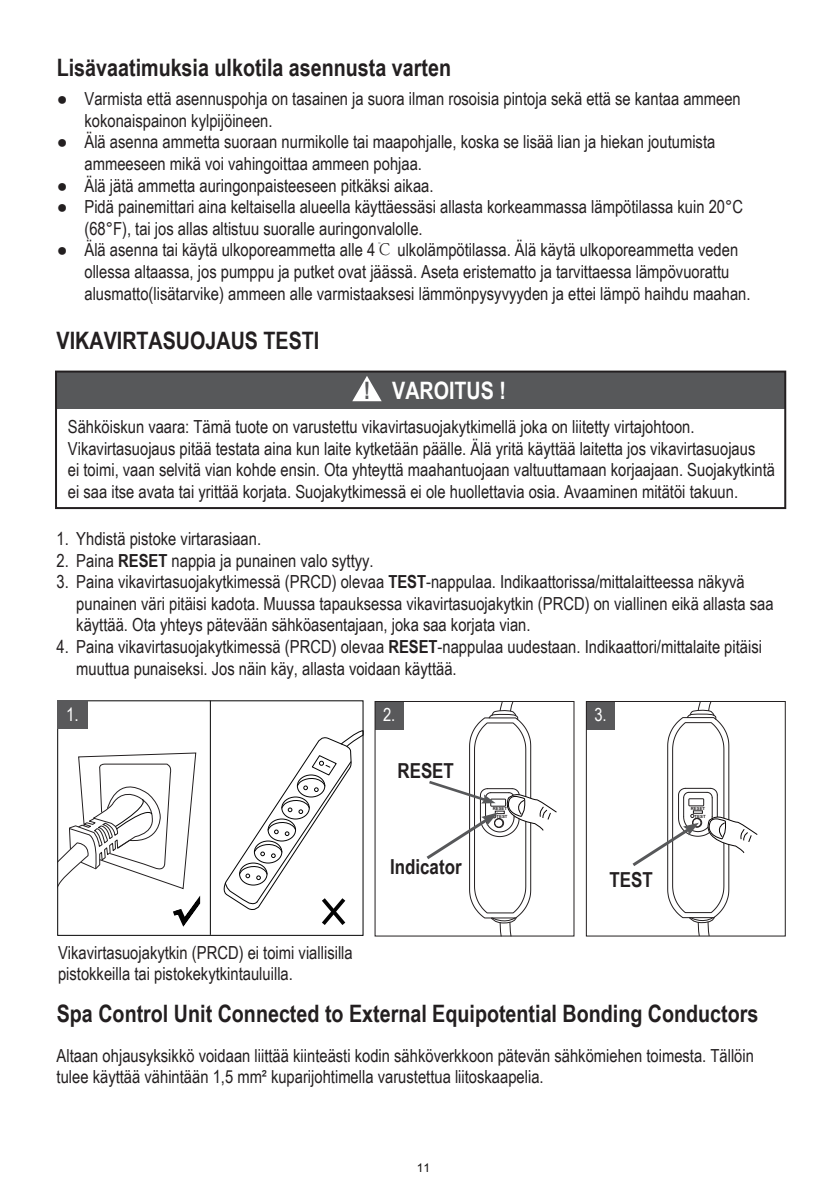
<style>
.page{position:relative;width:840px;height:1191px;background:#fff}
.page>*{position:absolute;margin:0;border:0;box-sizing:border-box;transform-origin:0 0}
.t1{font:700 24px "Arial Narrow";color:#231f20}
.t2{font:700 24px "Arial Narrow";color:#fff}
.t3{font:700 20.6px "Arial Narrow";color:#231f20}
.t4{font:18.4px "Arial Narrow";color:#fff}
.t5{font:18px/21.6px "Arial Narrow";color:#231f20}
.t6{font:18px "Arial Narrow";color:#fff}
.t7{font:12px "Arial";color:#100e0d}
.t8{font:700 4.2px/7.6px "Arial";color:#231f20;text-align:right}
.s1{font-family:"Adobe Song Std";font-weight:300}
.s2{color:#57585a}
.s3{font-weight:700}
</style>
<div class="page">
<div style="left:56px;top:371px;width:728px;height:38px;background:#57585a"></div>
<div style="left:55px;top:370px;width:730px;height:139px;border:2px solid #231f20"></div>
<svg style="left:352px;top:376px;width:29px;height:25px"></svg>
<div style="left:375px;top:701px;width:28px;height:29px;background:#59595b"></div>
<div style="left:586px;top:701px;width:28px;height:29px;background:#59595b"></div>
<svg style="left:426px;top:701px;width:131px;height:235px"></svg>
<div style="left:585px;top:701px;width:200px;height:235px;border:1px solid #231f20"></div>
<svg style="left:632px;top:701px;width:125px;height:235px"></svg>
<div style="left:57px;top:700px;width:30px;height:29px;background:#59595b"></div>
<hr style="left:210px;top:700px;width:1px;height:235px;background:#030303">
<svg style="left:57px;top:752px;width:144px;height:178px"></svg>
<svg style="left:223px;top:730px;width:140px;height:199px"></svg>
<h1 class="t1" style="left:57px;top:50px;width:395px">Lisävaatimuksia ulkotila asennusta varten</h1>
<p class="t5" style="left:57px;top:87px;width:12px">●</p>
<p class="t5" style="left:57px;top:131px;width:12px">●</p>
<p class="t5" style="left:57px;top:174px;width:12px">● ●</p>
<p class="t5" style="left:57px;top:239px;width:12px">●</p>
<p class="t5" style="left:84px;top:87px;width:667px">Varmista että asennuspohja on tasainen ja suora ilman rosoisia pintoja sekä että se kantaa ammeen kokonaispainon kylpijöineen.<br>Älä asenna ammetta suoraan nurmikolle tai maapohjalle, koska se lisää lian ja hiekan joutumista ammeeseen mikä voi vahingoittaa ammeen pohjaa.<br>Älä jätä ammetta auringonpaisteeseen pitkäksi aikaa.<br>Pidä painemittari aina keltaisella alueella käyttäessäsi allasta korkeammassa lämpötilassa kuin 20°C (68°F), tai jos allas altistuu suoralle auringonvalolle.<br>Älä asenna tai käytä ulkoporeammetta alle 4<span class="s1">℃</span> ulkolämpötilassa. Älä käytä ulkoporeammetta veden ollessa altaassa, jos pumppu ja putket ovat jäässä. Aseta eristematto ja tarvittaessa lämpövuorattu alusmatto(lisätarvike) ammeen alle varmistaaksesi lämmönpysyvyyden ja ettei lämpö haihdu maahan.</p>
<h1 class="t1" style="left:57px;top:322px;width:264px">VIKAVIRTASUOJAUS TESTI</h1>
<h1 class="t2" style="left:363px;top:373px;width:144px"><span class="s2">!</span> VAROITUS !</h1>
<p class="t5" style="left:68px;top:415px;width:708px">Sähköiskun vaara: Tämä tuote on varustettu vikavirtasuojakytkimellä joka on liitetty virtajohtoon.<br>Vikavirtasuojaus pitää testata aina kun laite kytketään päälle. Älä yritä käyttää laitetta jos vikavirtasuojaus<br>ei toimi, vaan selvitä vian kohde ensin. Ota yhteyttä maahantuojaan valtuuttamaan korjaajaan. Suojakytkintä ei saa itse avata tai yrittää korjata. Suojakytkimessä ei ole huollettavia osia. Avaaminen mitätöi takuun.</p>
<p class="t5" style="left:57px;top:527px;width:206px">1. Yhdistä pistoke virtarasiaan.</p>
<p class="t5" style="left:57px;top:549px;width:318px">2. Paina <span class="s3">RESET</span> nappia ja punainen valo syttyy.</p>
<p class="t5" style="left:57px;top:570px;width:689px">3. Paina vikavirtasuojakytkimessä (PRCD) olevaa <span class="s3">TEST</span>-nappulaa. Indikaattorissa/mittalaitteessa näkyvä</p>
<p class="t5" style="left:76px;top:592px;width:698px">punainen väri pitäisi kadota. Muussa tapauksessa vikavirtasuojakytkin (PRCD) on viallinen eikä allasta saa käyttää. Ota yhteys pätevään sähköasentajaan, joka saa korjata vian.</p>
<p class="t5" style="left:76px;top:657px;width:381px">muuttua punaiseksi. Jos näin käy, allasta voidaan käyttää.</p>
<p class="t6" style="left:383px;top:702px;width:14px">2.</p>
<p class="t6" style="left:594px;top:702px;width:14px">3.</p>
<p class="t5" style="left:57px;top:635px;width:706px">4. Paina vikavirtasuojakytkimessä (PRCD) olevaa <span class="s3">RESET</span>-nappulaa uudestaan. Indikaattori/mittalaite pitäisi</p>
<p class="t4" style="left:66px;top:701px;width:14px">1.</p>
<p class="t5" style="left:58px;top:941px;width:296px">Vikavirtasuojakytkin (PRCD) ei toimi viallisilla pistokkeilla tai pistokekytkintauluilla.</p>
<p class="t3" style="left:397px;top:754px;width:58px">RESET</p>
<p class="t3" style="left:390px;top:851px;width:73px">Indicator</p>
<p class="t8" style="left:492px;top:805px;width:16px">RESET<br>TEST</p>
<p class="t3" style="left:609px;top:864px;width:45px">TEST</p>
<p class="t8" style="left:690px;top:804px;width:16px">RESET<br>TEST</p>
<h1 class="t1" style="left:57px;top:995px;width:702px">Spa Control Unit Connected to External Equipotential Bonding Conductors</h1>
<p class="t5" style="left:57px;top:1043px;width:698px">Altaan ohjausyksikkö voidaan liittää kiinteästi kodin sähköverkkoon pätevän sähkömiehen toimesta. Tällöin tulee käyttää vähintään 1,5 mm² kuparijohtimella varustettua liitoskaapelia.</p>
<p class="t7" style="left:416px;top:1159px;width:15px">11</p>
</div>
